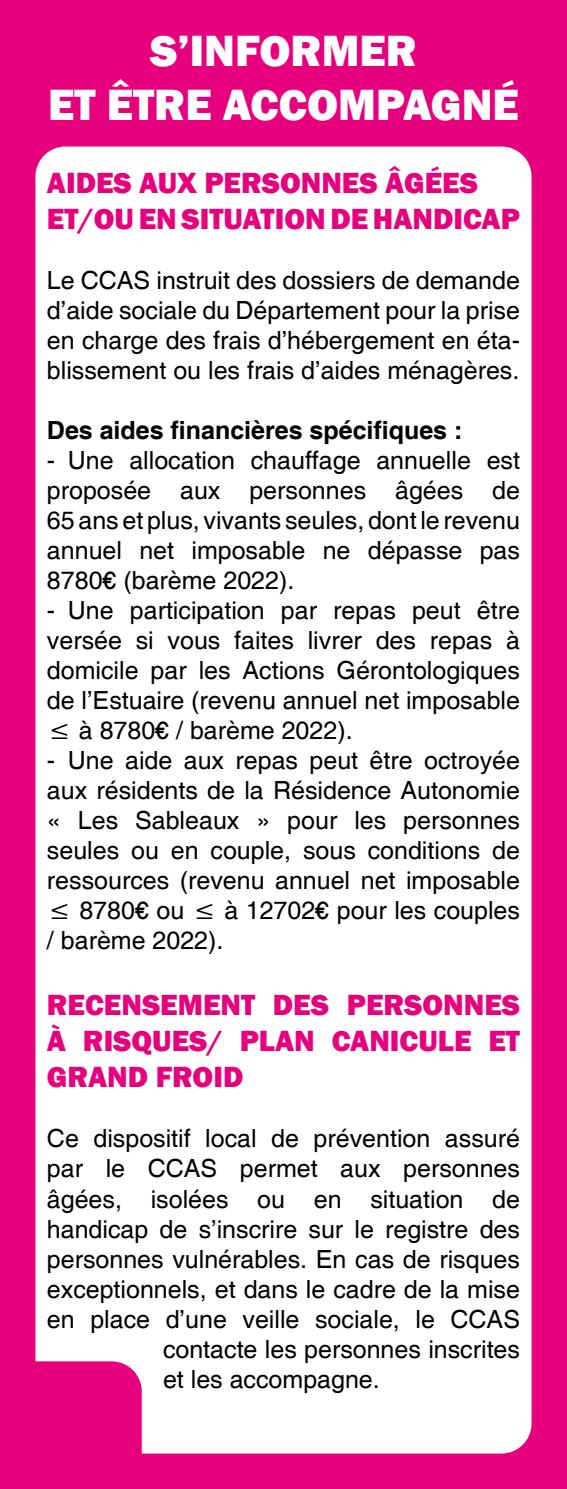
<style>
.page{position:relative;width:567px;height:1489px;background:#fff}
.page>*{position:absolute;margin:0;border:0;box-sizing:border-box;transform-origin:0 0}
.t1{font:800 45px/54px "Franklin Gothic";color:#fff;text-align:center}
.t2{font:800 30px/36px "Franklin Gothic";color:#e6007d}
.t3{font:25px/30px "Helvetica";color:#000;text-align:justify}
.t4{font:700 25px "Helvetica";color:#000}
</style>
<div class="page">
<div style="left:0;top:0;width:567px;height:1488px;background:#e6007d"></div>
<div style="left:35px;top:146px;width:496px;height:1307px;background:#fff;border-radius:30px"></div>
<div style="left:35px;top:1361px;width:107px;height:93px;background:#e6007d"></div>
<h1 class="t1" style="left:48px;top:24px;width:472px">S’INFORMER<br>ET ÊTRE ACCOMPAGNÉ</h1>
<p class="t2" style="left:47px;top:165px;width:475px">AIDES AUX PERSONNES ÂGÉES<br>ET/OU EN SITUATION DE HANDICAP</p>
<p class="t3" style="left:47px;top:266px;width:475px">Le CCAS instruit des dossiers de demande d’aide sociale du Département pour la prise en charge des frais d’hébergement en éta&shy;blissement ou les frais d’aides ménagères.</p>
<p class="t4" style="left:47px;top:415px;width:417px">Des aides financières spécifiques :</p>
<p class="t3" style="left:47px;top:446px;width:475px">- Une allocation chauffage annuelle est proposée aux personnes âgées de 65 ans et plus, vivants seules, dont le revenu annuel net imposable ne dépasse pas 8780€ (barème 2022).</p>
<p class="t3" style="left:47px;top:596px;width:475px">- Une participation par repas peut être versée si vous faites livrer des repas à domicile par les Actions Gérontologiques de l’Estuaire (revenu annuel net imposable ≤ à 8780€ / barème 2022).</p>
<p class="t3" style="left:47px;top:746px;width:475px">- Une aide aux repas peut être octroyée aux résidents de la Résidence Autonomie « Les Sableaux » pour les personnes seules ou en couple, sous conditions de ressources (revenu annuel net imposable ≤ 8780€ ou ≤ à 12702€ pour les couples / barème 2022).</p>
<p class="t2" style="left:47px;top:987px;width:475px;text-align:justify">RECENSEMENT DES PERSONNES À RISQUES/ PLAN CANICULE ET GRAND FROID</p>
<p class="t3" style="left:47px;top:1124px;width:474px">Ce dispositif local de prévention assuré</p>
<p class="t3" style="left:47px;top:1154px;width:474px">par le CCAS permet aux personnes</p>
<p class="t3" style="left:47px;top:1184px;width:475px">âgées, isolées ou en situation de</p>
<p class="t3" style="left:47px;top:1214px;width:475px">handicap de s’inscrire sur le registre des</p>
<p class="t3" style="left:47px;top:1244px;width:475px">personnes vulnérables. En cas de risques</p>
<p class="t3" style="left:47px;top:1274px;width:475px">exceptionnels, et dans le cadre de la mise</p>
<p class="t3" style="left:47px;top:1304px;width:474px">en place d’une veille sociale, le CCAS</p>
<p class="t3" style="left:163px;top:1334px;width:358px">contacte les personnes inscrites</p>
<p class="t3" style="left:163px;top:1364px;width:218px">et les accompagne.</p>
</div>
